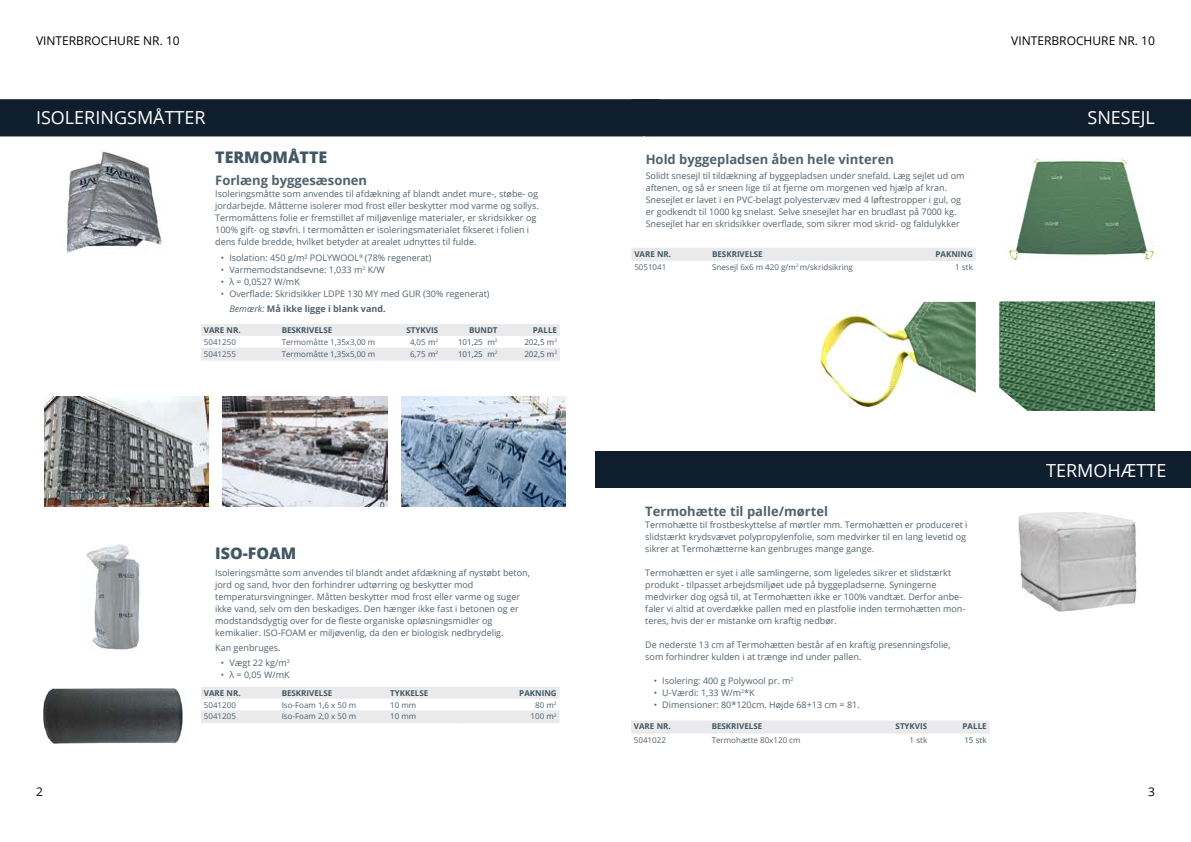
<style>
.page{position:relative;width:1191px;height:842px;background:#fff}
.page>*{position:absolute;margin:0;border:0;box-sizing:border-box;transform-origin:0 0}
.t1{font:18px "Open Sans";color:#fff}
.t2{font:800 16px "Open Sans";color:#415864}
.t3{font:700 13px "Open Sans";color:#51626e}
.t4{font:12px "Open Sans";color:#000}
.t5{font:9px/12px "Open Sans";color:#51626e}
.t6{font:8px "Open Sans";color:#51626e}
.t7{font:700 8px "Open Sans";color:#415864}
.t8{font:8px "Open Sans";color:#415864}
.s1{font-style:italic}
.s2{font-weight:700}
.s3{color:#415864}
</style>
<div class="page">
<div style="left:0;top:99px;width:1191px;height:37px;background:#0f1e2c"></div>
<svg style="left:201px;top:324px;width:359px;height:37px"></svg>
<img style="left:66px;top:148px;width:97px;height:105px">
<svg style="left:201px;top:687px;width:358px;height:36px"></svg>
<img style="left:86px;top:544px;width:54px;height:106px">
<img style="left:43px;top:688px;width:141px;height:56px">
<div style="left:631px;top:248px;width:344px;height:13px;background:#eae9eb"></div>
<img style="left:820px;top:302px;width:155px;height:106px">
<img style="left:999px;top:301px;width:156px;height:110px">
<img style="left:1018px;top:512px;width:118px;height:100px">
<svg style="left:631px;top:720px;width:358px;height:13px"></svg>
<img style="left:1007px;top:157px;width:150px;height:104px">
<img style="left:44px;top:397px;width:164px;height:109px">
<img style="left:223px;top:397px;width:164px;height:109px">
<img style="left:401px;top:397px;width:165px;height:109px">
<div style="left:595px;top:452px;width:596px;height:36px;background:#0f1e2c"></div>
<h3 class="t4" style="left:36px;top:33px;width:145px">VINTERBROCHURE NR. 10</h3>
<h3 class="t4" style="left:1011px;top:33px;width:145px">VINTERBROCHURE NR. 10</h3>
<h1 class="t1" style="left:36px;top:105px;width:171px">ISOLERINGSMÅTTER</h1>
<h2 class="t2" style="left:215px;top:145px;width:114px">TERMOMÅTTE</h2>
<h3 class="t3" style="left:215px;top:171px;width:153px">Forlæng byggesæsonen</h3>
<p class="t5" style="left:215px;top:187px;width:325px">Isoleringsmåtte som anvendes til afdækning af blandt andet mure-, støbe- og jordarbejde. Måtterne isolerer mod frost eller beskytter mod varme og sollys.<br>Termomåttens folie er fremstillet af miljøvenlige materialer, er skridsikker og 100% gift- og støvfri. I termomåtten er isoleringsmaterialet fikseret i folien i dens fulde bredde, hvilket betyder at arealet udnyttes til fulde.</p>
<p class="t5" style="left:221px;top:251px;width:212px">• Isolation: 450 g/m² POLYWOOL<sup>®</sup> (78% regenerat)</p>
<p class="t5" style="left:221px;top:263px;width:165px">• Varmemodstandsevne: 1,033 m<sup>2</sup> K/W</p>
<p class="t5" style="left:221px;top:275px;width:80px">• λ = 0,0527 W/mK</p>
<p class="t5" style="left:229px;top:286px;width:262px;line-height:15px;text-indent:-9px">• Overflade: Skridsikker LDPE 130 MY med GUR (30% regenerat)<br><span class="s1">Bemærk:</span> <span class="s2">Må ikke ligge i blank vand.</span></p>
<p class="t7" style="left:204px;top:325px;width:38px">VARE NR.</p>
<p class="t7" style="left:282px;top:325px;width:52px">BESKRIVELSE</p>
<p class="t7" style="left:406px;top:325px;width:33px">STYKVIS</p>
<p class="t7" style="left:469px;top:325px;width:30px">BUNDT</p>
<p class="t7" style="left:533px;top:325px;width:26px">PALLE</p>
<p class="t6" style="left:204px;top:336px;width:34px">5041250</p>
<p class="t6" style="left:282px;top:336px;width:95px">Termomåtte 1,35x3,00 m</p>
<p class="t6" style="left:410px;top:336px;width:30px">4,05 <span class="s3">m</span><sup>2</sup></p>
<p class="t8" style="left:458px;top:336px;width:41px">101,25 m<sup>2</sup></p>
<p class="t8" style="left:524px;top:336px;width:34px">202,5 m<sup>2</sup></p>
<p class="t6" style="left:204px;top:348px;width:34px">5041255</p>
<p class="t6" style="left:282px;top:348px;width:95px">Termomåtte 1,35x5,00 m</p>
<p class="t6" style="left:410px;top:348px;width:30px">6,75 <span class="s3">m</span><sup>2</sup></p>
<p class="t8" style="left:458px;top:348px;width:41px">101,25 m<sup>2</sup></p>
<p class="t8" style="left:524px;top:348px;width:34px">202,5 m<sup>2</sup></p>
<h2 class="t2" style="left:215px;top:541px;width:83px">ISO-FOAM</h2>
<p class="t5" style="left:215px;top:567px;width:316px">Isoleringsmåtte som anvendes til blandt andet afdækning af nystøbt beton, jord og sand, hvor den forhindrer udtørring og beskytter mod temperatursvingninger. Måtten beskytter mod frost eller varme og suger ikke vand, selv om den beskadiges. Den hænger ikke fast i betonen og er modstandsdygtig over for de fleste organiske opløsningsmidler og kemikalier. ISO-FOAM er miljøvenlig, da den er biologisk nedbrydelig.</p>
<p class="t5" style="left:215px;top:642px;width:67px">Kan genbruges.</p>
<p class="t5" style="left:221px;top:657px;width:70px">• Vægt 22 kg/m<sup>3</sup></p>
<p class="t5" style="left:221px;top:669px;width:70px">• λ = 0,05 W/mK</p>
<p class="t7" style="left:204px;top:687px;width:38px">VARE NR.</p>
<p class="t7" style="left:282px;top:687px;width:52px">BESKRIVELSE</p>
<p class="t7" style="left:390px;top:687px;width:40px">TYKKELSE</p>
<p class="t7" style="left:519px;top:687px;width:39px">PAKNING</p>
<p class="t6" style="left:204px;top:699px;width:34px">5041200</p>
<p class="t6" style="left:282px;top:699px;width:76px">Iso-Foam 1,6 x 50 m</p>
<p class="t6" style="left:390px;top:699px;width:28px">10 mm</p>
<p class="t6" style="left:535px;top:699px;width:23px">80 <span class="s3">m</span><sup>2</sup></p>
<p class="t6" style="left:204px;top:711px;width:34px">5041205</p>
<p class="t6" style="left:282px;top:711px;width:76px">Iso-Foam 2,0 x 50 m</p>
<p class="t6" style="left:390px;top:711px;width:28px">10 mm</p>
<p class="t6" style="left:530px;top:711px;width:28px">100 <span class="s3">m</span><sup>2</sup></p>
<h3 class="t3" style="left:645px;top:150px;width:250px">Hold byggepladsen åben hele vinteren</h3>
<p class="t5" style="left:645px;top:169px;width:320px">Solidt snesejl til tildækning af byggepladsen under snefald. Læg sejlet ud om aftenen, og så er sneen lige til at fjerne om morgenen ved hjælp af kran.<br>Snesejlet er lavet i en PVC-belagt polyestervæv med 4 løftestropper i gul, og er godkendt til 1000 kg snelast. Selve snesejlet har en brudlast på 7000 kg.<br>Snesejlet har en skridsikker overflade, som sikrer mod skrid- og faldulykker</p>
<p class="t7" style="left:634px;top:248px;width:38px">VARE NR.</p>
<p class="t7" style="left:712px;top:248px;width:52px">BESKRIVELSE</p>
<p class="t7" style="left:935px;top:248px;width:39px">PAKNING</p>
<p class="t6" style="left:634px;top:261px;width:34px">5051041</p>
<p class="t6" style="left:712px;top:261px;width:142px">Snesejl 6x6 m 420 g/m<sup>2</sup> m/skridsikring</p>
<p class="t6" style="left:955px;top:261px;width:19px">1 stk</p>
<h1 class="t1" style="left:1087px;top:105px;width:69px">SNESEJL</h1>
<h3 class="t3" style="left:645px;top:502px;width:184px">Termohætte til palle/mørtel</h3>
<p class="t5" style="left:645px;top:518px;width:324px">Termohætte til frostbeskyttelse af mørtler mm. Termohætten er produceret i slidstærkt krydsvævet polypropylenfolie, som medvirker til en lang levetid og sikrer at Termohætterne kan genbruges mange gange.</p>
<p class="t5" style="left:645px;top:566px;width:321px">Termohætten er syet i alle samlingerne, som ligeledes sikrer et slidstærkt produkt - tilpasset arbejdsmiljøet ude på byggepladserne. Syningerne medvirker dog også til, at Termohætten ikke er 100% vandtæt. Derfor anbe&shy;faler vi altid at overdække pallen med en plastfolie inden termohætten mon&shy;teres, hvis der er mistanke om kraftig nedbør.</p>
<p class="t5" style="left:645px;top:638px;width:307px">De nederste 13 cm af Termohætten består af en kraftig presenningsfolie, som forhindrer kulden i at trænge ind under pallen.</p>
<p class="t5" style="left:654px;top:674px;width:141px">• Isolering: 400 g Polywool pr. m<sup>2</sup></p>
<p class="t5" style="left:654px;top:686px;width:102px">• U-Værdi: 1,33 W/m<sup>2</sup>*K</p>
<p class="t5" style="left:654px;top:698px;width:207px">• Dimensioner: 80*120cm. Højde 68+13 cm = 81.</p>
<p class="t7" style="left:634px;top:721px;width:38px">VARE NR.</p>
<p class="t7" style="left:711px;top:721px;width:52px">BESKRIVELSE</p>
<p class="t7" style="left:895px;top:721px;width:33px">STYKVIS</p>
<p class="t7" style="left:962px;top:721px;width:26px">PALLE</p>
<p class="t6" style="left:634px;top:734px;width:34px">5041022</p>
<p class="t6" style="left:711px;top:734px;width:90px">Termohætte 80x120 cm</p>
<p class="t6" style="left:909px;top:734px;width:19px">1 stk</p>
<p class="t8" style="left:964px;top:734px;width:24px">15 stk</p>
<h1 class="t1" style="left:1046px;top:458px;width:122px">TERMOHÆTTE</h1>
<h3 class="t4" style="left:36px;top:783px;width:8px">2</h3>
<h3 class="t4" style="left:1148px;top:783px;width:8px">3</h3>
</div>
